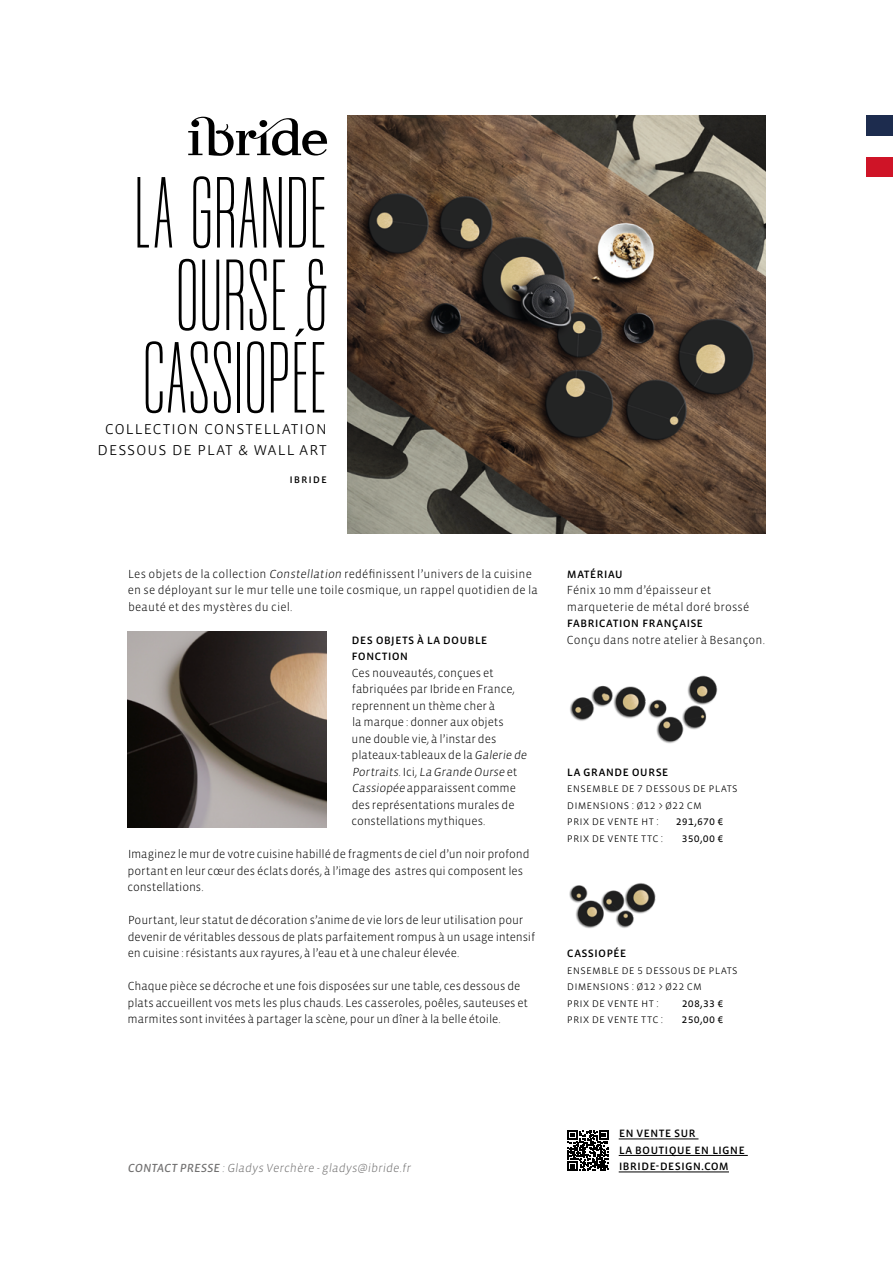
<style>
.page{position:relative;width:893px;height:1263px;background:#fff}
.page>*{position:absolute;margin:0;border:0;box-sizing:border-box;transform-origin:0 0}
.t1{font:70.5px/82.5px "Norfolk Narrow";color:#000;text-align:center}
.t2{font:300 18px/21px "Vista Sans OT";letter-spacing:.03em;color:#000;text-align:center}
.t3{font:13.5px/16.5px "Vista Sans OT";letter-spacing:.005em;color:#000}
.t4{font:300 12px/16.5px "Vista Sans OT";letter-spacing:.005em;color:#000}
.t5{font:300 12px "Vista Sans OT";letter-spacing:-.13em;color:#706f6f}
.t6{font:12px "Vista Sans OT";letter-spacing:.01em;color:#000}
.t7{font:12px "Vista Sans OT";color:#000}
.s1{font-weight:400}
</style>
<div class="page">
<img style="left:347px;top:116px;width:418px;height:418px">
<svg style="left:188px;top:116px;width:139px;height:40px"></svg>
<div style="left:867px;top:157px;width:26px;height:20px;background:#cf1427"></div>
<div style="left:867px;top:116px;width:26px;height:20px;background:#1d2c4e"></div>
<hr style="left:619px;top:1139px;width:79px;height:1px;background:#000">
<hr style="left:619px;top:1155px;width:129px;height:1px;background:#000">
<hr style="left:619px;top:1172px;width:110px;height:1px;background:#000">
<svg style="left:568px;top:1130px;width:41px;height:41px"></svg>
<img style="left:570px;top:676px;width:148px;height:68px">
<img style="left:128px;top:631px;width:198px;height:197px">
<img style="left:569px;top:883px;width:87px;height:46px">
<h1 class="t1" style="left:134px;top:171px;width:195px">LA GRANDE<br>OURSE &amp;<br>CASSIOPÉE</h1>
<h2 class="t2" style="left:97px;top:417px;width:231px">collection constellation dessous de plat &amp; wall art</h2>
<p class="t7" style="left:289px;top:473px;width:31px">Ibride</p>
<p class="t4" style="left:128px;top:565px;width:412px">Les objets de la collection Constellation redéfinissent l’univers de la cuisine en se déployant sur le mur telle une toile cosmique, un rappel quotidien de la beauté et des mystères du ciel.</p>
<p class="t3" style="left:352px;top:631px;width:135px">Des objets à la dou ble fonction</p>
<p class="t4" style="left:351px;top:664px;width:179px">Ces nouveautés, conçues et fabriquées par Ibride en France, reprennent un thème cher à<br>la marque : donner aux objets<br>une double vie, à l’instar des plateaux-tableaux de la Galerie de<br>Portraits.Ici, La Grande Ourse et<br>Cassiopée apparaissent comme des représentations murales de constellations mythiques.</p>
<p class="t4" style="left:127px;top:846px;width:404px">Imaginez le mur de votre cuisine habillé de fragments de ciel d’un noir profond portant en leur cœur des éclats dorés, à l’image des astres qui composent les constellations.</p>
<p class="t4" style="left:128px;top:912px;width:409px">Pourtant, leur statut de décoration s’anime de vie lors de leur utilisation pour devenir de véritables dessous de plats parfaitement rompus à un usage intensif en cuisine : résistants aux rayures, à l’eau et à une chaleur élevée.</p>
<p class="t4" style="left:128px;top:978px;width:402px">Chaque pièce se décroche et une fois disposées sur une table, ces dessous de plats accueillent vos mets les plus chauds. Les casseroles, poêles, sauteuses et marmites sont invitées à partager la scène, pour un dîner à la belle étoile.</p>
<p class="t3" style="left:567px;top:565px;width:49px">matériau</p>
<p class="t4" style="left:567px;top:582px;width:184px">Fénix 10 mm d’épaisseur et marqueterie de métal doré brossé</p>
<p class="t3" style="left:567px;top:614px;width:131px">Fabrication française</p>
<p class="t4" style="left:567px;top:631px;width:200px">Conçu dans notre atelier à Besançon.</p>
<p class="t3" style="left:567px;top:763px;width:96px">la grande ourse</p>
<p class="t4" style="left:567px;top:780px;width:172px">Ensemble de 7 dessous de plats<br>Dimensions : ø12 &gt; ø22 cm<br>prix de vente ht :</p>
<p class="t6" style="left:676px;top:815px;width:49px">291,670 €</p>
<p class="t4" style="left:567px;top:829px;width:98px">prix de vente ttc :</p>
<p class="t6" style="left:682px;top:831px;width:43px">350,00 €</p>
<p class="t3" style="left:567px;top:944px;width:8px">Cass</p>
<p class="t3" style="left:594px;top:944px;width:26px">iopÉe</p>
<p class="t4" style="left:567px;top:961px;width:172px">ensemble de 5 dessous de plats<br>Dimensions : ø12 &gt; ø22 cm<br>prix de vente ht :</p>
<p class="t6" style="left:682px;top:996px;width:43px">208,33 €</p>
<p class="t4" style="left:567px;top:1011px;width:98px">prix de vente ttc :</p>
<p class="t6" style="left:682px;top:1013px;width:44px">250,00 €</p>
<p class="t3" style="left:619px;top:1124px;width:126px">en vente su r<br>la boutique en ligne</p>
<p class="t5" style="left:128px;top:1161px;width:286px"><span class="s1">CONTACT PRESSE</span> :Gladys Verchère -gladys@ibride.fr</p>
<p class="t3" style="left:619px;top:1157px;width:112px">ibride-design.com</p>
</div>
